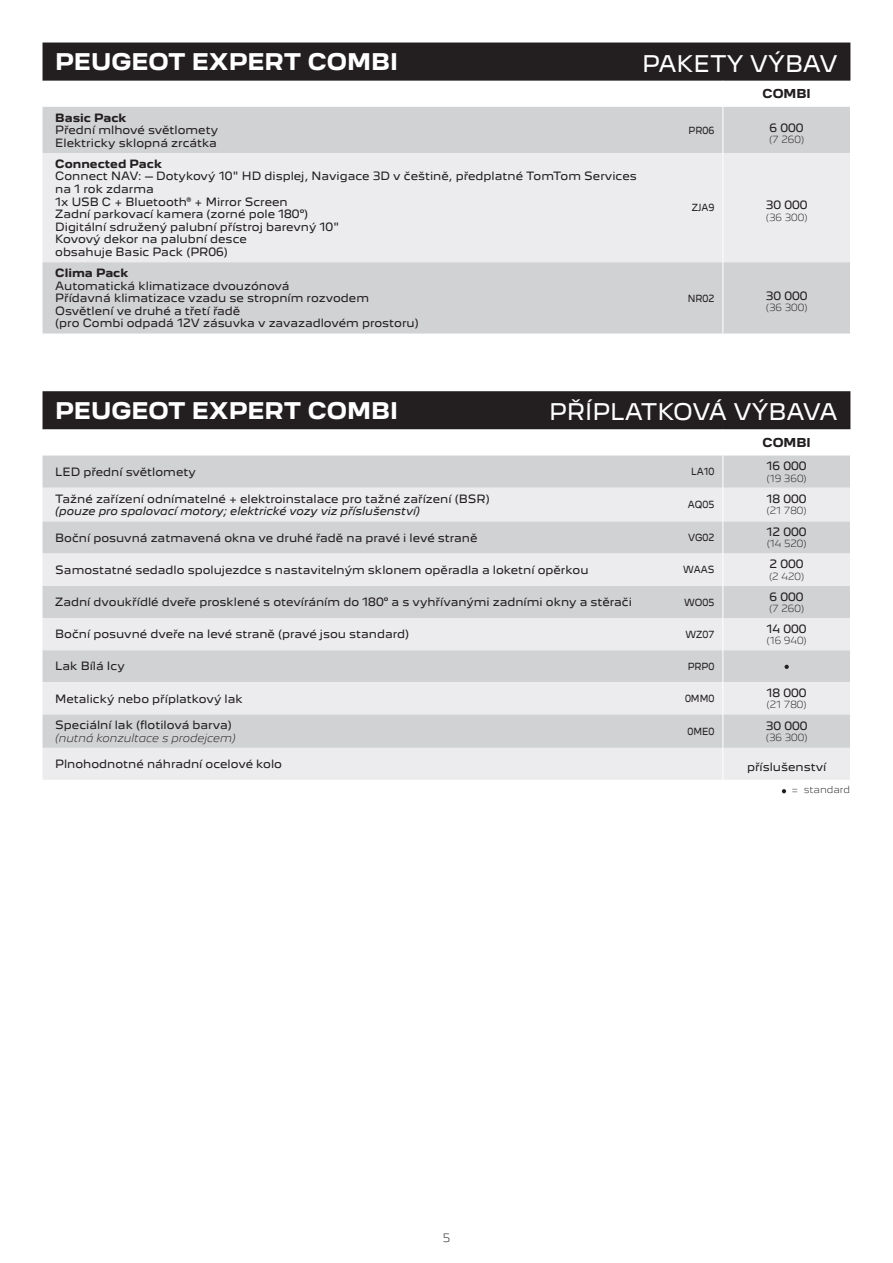
<style>
.page{position:relative;width:893px;height:1263px;background:#fff}
.page>*{position:absolute;margin:0;border:0;box-sizing:border-box;transform-origin:0 0}
.t1{font:700 21px "Peugeot New";color:#fff}
.t2{font:21px "Peugeot New";color:#fff}
.t3{font:700 11.25px "Peugeot New";color:#231f20}
.t4{font:10.5px/12.6px "Peugeot New";color:#231f20}
.t5{font:italic 10.5px "Peugeot New";color:#231f20}
.t6{font:700 10.5px "Peugeot New";color:#231f20}
.t7{font:italic 300 10.5px "Peugeot New";color:#231f20}
.t8{font:300 10.5px "Peugeot New";color:#231f20}
.t9{font:300 9px "Peugeot New";color:#231f20}
.t10{font:9px "Peugeot New";color:#231f20;scale:.9 1}
</style>
<div class="page">
<div style="left:43px;top:107px;width:807px;height:227px;background:#d1d2d4"></div>
<div style="left:43px;top:153px;width:807px;height:109px;background:#ececee"></div>
<hr style="left:722px;top:107px;width:1px;height:46px;background:#fff">
<hr style="left:722px;top:153px;width:1px;height:109px;background:#fff">
<hr style="left:722px;top:262px;width:1px;height:72px;background:#fff">
<div style="left:43px;top:43px;width:808px;height:38px;background:#231f20"></div>
<div style="left:43px;top:455px;width:807px;height:33px;background:#d1d2d4"></div>
<svg style="left:43px;top:488px;width:807px;height:292px;background:#e0e0e2"></svg>
<hr style="left:722px;top:455px;width:1px;height:33px;background:#fff">
<hr style="left:722px;top:488px;width:1px;height:33px;background:#fff">
<hr style="left:722px;top:521px;width:1px;height:32px;background:#fff">
<hr style="left:722px;top:553px;width:1px;height:33px;background:#fff">
<hr style="left:722px;top:586px;width:1px;height:32px;background:#fff">
<hr style="left:722px;top:618px;width:1px;height:32px;background:#fff">
<hr style="left:722px;top:650px;width:1px;height:32px;background:#fff">
<hr style="left:722px;top:682px;width:1px;height:32px;background:#fff">
<hr style="left:722px;top:714px;width:1px;height:34px;background:#fff">
<hr style="left:722px;top:748px;width:1px;height:32px;background:#fff">
<div style="left:43px;top:391px;width:808px;height:39px;background:#231f20"></div>
<svg style="left:784px;top:665px;width:5px;height:4px"></svg>
<svg style="left:782px;top:789px;width:4px;height:4px"></svg>
<h1 class="t1" style="left:55px;top:44px;width:344px">PEUGEOT EXPERT combi</h1>
<h1 class="t2" style="left:642px;top:46px;width:161px">pakety výbav</h1>
<p class="t3" style="left:762px;top:84px;width:31px">COMBI</p>
<p class="t6" style="left:55px;top:109px;width:73px">Basic Pack</p>
<p class="t4" style="left:55px;top:123px;width:164px">Přední mlhové světlomety<br>Elektricky sklopná zrcátka</p>
<p class="t10" style="left:688px;top:123px;width:30px">PR06</p>
<p class="t4" style="left:770px;top:120px;width:36px">6 000</p>
<p class="t9" style="left:769px;top:132px;width:37px">(7 260)</p>
<p class="t6" style="left:55px;top:155px;width:108px">Connected Pack</p>
<p class="t4" style="left:55px;top:169px;width:583px">Connect NAV: – Dotykový 10" HD displej, N avigace 3D v češtině, předplatné TomTom Services na 1 rok zdarma<br>1x USB C + Bluetooth® + Mirror Screen<br>Zadní parkovací kamera (zorné pole 180°)<br>Digitální sdružený palubní přístroj barevný 10"<br>Kovový dekor na palubní desce<br>obsahuje Basic Pack (PR06)</p>
<p class="t6" style="left:55px;top:264px;width:75px">Clima Pack</p>
<p class="t4" style="left:55px;top:278px;width:365px">Automatická klimatizace dvouzónová<br>Přídavná klimatizace vzadu se stropním rozvodem Osvětlení ve druhé a třetí řadě<br>(pro Combi odpadá 12V zásuvka v zavazadlovém prostoru)</p>
<p class="t10" style="left:692px;top:200px;width:27px">ZJA9</p>
<p class="t4" style="left:766px;top:198px;width:43px">30 000</p>
<p class="t9" style="left:766px;top:210px;width:43px">(36 300)</p>
<p class="t10" style="left:688px;top:291px;width:31px">N R02</p>
<p class="t4" style="left:766px;top:288px;width:43px">30 000</p>
<p class="t9" style="left:766px;top:300px;width:43px">(36 300)</p>
<h1 class="t1" style="left:55px;top:393px;width:344px">PEUGEOT EXPERT combi</h1>
<h1 class="t2" style="left:549px;top:395px;width:60px">příplat</h1>
<h1 class="t2" style="left:657px;top:395px;width:129px">ková výbava</h1>
<p class="t3" style="left:762px;top:433px;width:31px">COMBI</p>
<p class="t4" style="left:55px;top:465px;width:142px">LE D přední světlomety</p>
<p class="t10" style="left:691px;top:464px;width:27px">LA10</p>
<p class="t4" style="left:767px;top:459px;width:42px">16 000</p>
<p class="t9" style="left:767px;top:471px;width:42px">(19 360)</p>
<p class="t4" style="left:55px;top:491px;width:436px">Tažné zařízení odnímatelné + elektroinstalace pro tažné zařízení (BSR)</p>
<p class="t5" style="left:55px;top:502px;width:366px">(pouze pro spalovací motory; elektrické vozy viz příslušenství)</p>
<p class="t10" style="left:688px;top:497px;width:31px">AQ05</p>
<p class="t4" style="left:55px;top:530px;width:424px">Boční posuvná zatmavená okna ve druhé řadě na pravé i levé straně</p>
<p class="t10" style="left:688px;top:530px;width:31px">VG02</p>
<p class="t4" style="left:55px;top:563px;width:535px">Samostatné sedadlo spolujezdce s nastavitelným sklonem opěradla a loketní opěrkou</p>
<p class="t10" style="left:683px;top:562px;width:36px">WAAS</p>
<p class="t4" style="left:55px;top:595px;width:578px">Zadní dvoukřídlé dveře prosklené s otevíráním do 180° a s vyhřívanými zadními okny a stěrači</p>
<p class="t10" style="left:684px;top:595px;width:35px">WO05</p>
<p class="t4" style="left:55px;top:627px;width:355px">Boční posuvné dveře na levé straně (pravé jsou standard)</p>
<p class="t10" style="left:685px;top:627px;width:34px">WZ07</p>
<p class="t4" style="left:55px;top:659px;width:71px">Lak Bílá Icy</p>
<p class="t10" style="left:688px;top:659px;width:31px">PRP0</p>
<p class="t4" style="left:55px;top:691px;width:189px">Metalický nebo příplatkový lak</p>
<p class="t10" style="left:685px;top:691px;width:34px">0MM0</p>
<p class="t4" style="left:55px;top:718px;width:178px">Speciální lak (flotilová barva)</p>
<p class="t7" style="left:55px;top:729px;width:182px">(nutná konzultace s prodejcem)</p>
<p class="t10" style="left:687px;top:724px;width:31px">0ME0</p>
<p class="t4" style="left:767px;top:492px;width:42px">18 000</p>
<p class="t9" style="left:767px;top:503px;width:42px">(21 780)</p>
<p class="t4" style="left:767px;top:525px;width:42px">12 000</p>
<p class="t9" style="left:767px;top:536px;width:41px">(14 520)</p>
<p class="t4" style="left:770px;top:557px;width:36px">2 000</p>
<p class="t9" style="left:769px;top:569px;width:37px">(2 420)</p>
<p class="t4" style="left:770px;top:589px;width:36px">6 000</p>
<p class="t9" style="left:769px;top:601px;width:37px">(7 260)</p>
<p class="t4" style="left:767px;top:621px;width:42px">14 000</p>
<p class="t9" style="left:767px;top:633px;width:42px">(16 940)</p>
<p class="t4" style="left:767px;top:685px;width:42px">18 000</p>
<p class="t9" style="left:767px;top:697px;width:42px">(21 780)</p>
<p class="t4" style="left:766px;top:718px;width:43px">30 000</p>
<p class="t9" style="left:766px;top:730px;width:43px">(36 300)</p>
<p class="t4" style="left:55px;top:757px;width:228px">Plnohodnotné náhradní ocelové kolo</p>
<p class="t4" style="left:747px;top:760px;width:81px">příslušenství</p>
<p class="t9" style="left:791px;top:782px;width:60px">= standard</p>
<p class="t8" style="left:443px;top:1229px;width:9px">5</p>
</div>
